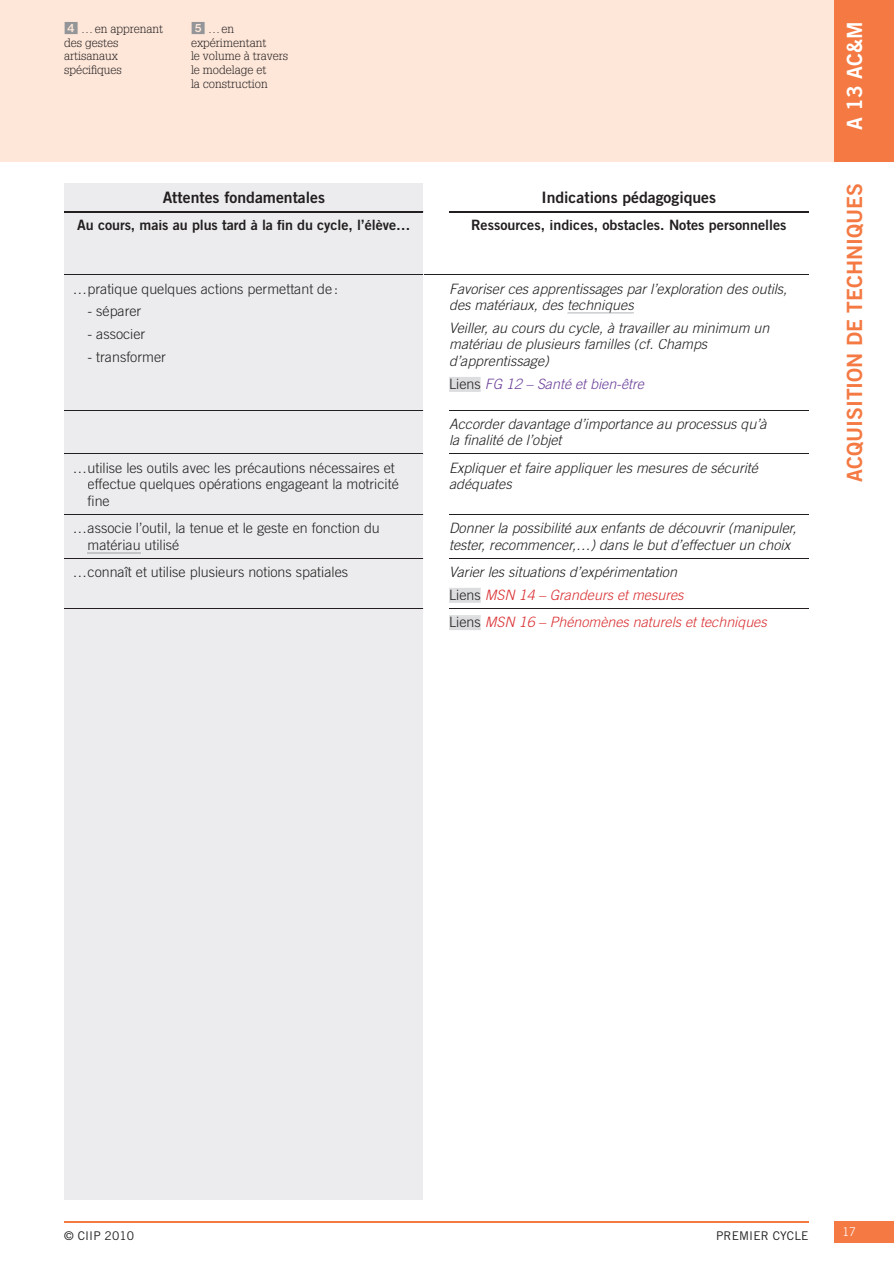
<style>
.page{position:relative;width:894px;height:1264px;background:#fff}
.page>*{position:absolute;margin:0;border:0;box-sizing:border-box;transform-origin:0 0}
.t1{font:21px "Trade Gothic LT Std Bd 2";color:#f47943}
.t2{font:21px "Trade Gothic LT Std Bd 2";color:#fff}
.t3{font:15.75px "Trade Gothic LT Std Bd 2";color:#231f20}
.t4{font:italic 300 14.25px/16.5px "Trade Gothic LT Std";color:#231f20}
.t5{font:300 14.25px/16.5px "Trade Gothic LT Std";color:#231f20}
.t6{font:14.25px "Trade Gothic LT Std Bd 2";color:#231f20}
.t7{font:italic 300 14.25px "Trade Gothic LT Std";color:#da2f32}
.t8{font:italic 300 14.25px "Trade Gothic LT Std";color:#6c3f99}
.t9{font:300 12px/13.8px "Glypha LT Std";color:#231f20}
.t10{font:12px "Trade Gothic LT Std";letter-spacing:.01em;color:#231f20}
.t11{font:300 12px "Trade Gothic LT Std";color:#fff}
.s1{font-family:"PER pastilles";font-weight:400;font-size:14.25px;color:#939598}
.s2{font-style:normal;color:#231f20}
.s3{font-style:normal}
.s4{color:#da2f32}
</style>
<div class="page">
<hr style="left:64px;top:1221px;width:744px;height:1px;background:#f47943">
<div style="left:834px;top:1221px;width:60px;height:21px;background:#f47943"></div>
<div style="left:0;top:0;width:834px;height:162px;background:#fee7d9"></div>
<div style="left:834px;top:0;width:59px;height:162px;background:#f47943"></div>
<div style="left:64px;top:183px;width:359px;height:1016px;background:#ececee"></div>
<hr style="left:64px;top:410px;width:359px;height:1px;background:#231f20">
<hr style="left:449px;top:410px;width:359px;height:1px;background:#231f20">
<hr style="left:64px;top:454px;width:359px;height:1px;background:#231f20">
<hr style="left:449px;top:454px;width:359px;height:1px;background:#231f20">
<hr style="left:64px;top:514px;width:359px;height:1px;background:#231f20">
<hr style="left:449px;top:514px;width:359px;height:1px;background:#231f20">
<hr style="left:64px;top:558px;width:359px;height:1px;background:#231f20">
<hr style="left:449px;top:558px;width:359px;height:1px;background:#231f20">
<hr style="left:64px;top:608px;width:359px;height:1px;background:#231f20">
<hr style="left:449px;top:608px;width:359px;height:1px;background:#231f20">
<hr style="left:64px;top:274px;width:359px;height:1px;background:#231f20">
<hr style="left:423px;top:274px;width:385px;height:1px;background:#231f20">
<hr style="left:64px;top:211px;width:359px;height:1px;background:#231f20">
<hr style="left:449px;top:211px;width:359px;height:1px;background:#231f20">
<svg style="left:567px;top:312px;width:66px;height:2px"></svg>
<svg style="left:449px;top:377px;width:32px;height:15px"></svg>
<hr style="left:568px;top:312px;width:65px;height:1px;background:#d1d2d4">
<div style="left:450px;top:378px;width:30px;height:11px;background:#dcdddf"></div>
<hr style="left:88px;top:552px;width:53px;height:1px;background:#c4c5c7">
<svg style="left:449px;top:588px;width:32px;height:15px"></svg>
<div style="left:450px;top:589px;width:30px;height:11px;background:#dcdddf"></div>
<svg style="left:449px;top:615px;width:32px;height:15px"></svg>
<div style="left:450px;top:617px;width:30px;height:10px;background:#dcdddf"></div>
<p class="t9" style="left:64px;top:23px;width:100px"><span class="s1">4</span> … en apprenant des gestes artisanaux spécifiques</p>
<p class="t9" style="left:191px;top:23px;width:98px"><span class="s1">5</span> … en expérimentant<br>le volume à travers le modelage et<br>la construction</p>
<p class="t3" style="left:163px;top:192px;width:164px">Attentes fondamentales</p>
<p class="t3" style="left:541px;top:192px;width:176px">Indications pédagogiques</p>
<p class="t6" style="left:77px;top:220px;width:335px">Au cours, mais au plus tard à la fin du cycle, l’élève…</p>
<p class="t6" style="left:471px;top:220px;width:317px">Ressources, indices, obstacles. Notes personnelles</p>
<p class="t5" style="left:73px;top:281px;width:267px">… pratique quelques actions permettant de :</p>
<p class="t5" style="left:88px;top:304px;width:55px">- séparer</p>
<p class="t5" style="left:88px;top:327px;width:59px">- associer</p>
<p class="t5" style="left:88px;top:350px;width:80px">- transformer</p>
<p class="t4" style="left:449px;top:281px;width:340px">Favoriser ces apprentissages par l’exploration des outils, des matériaux, des techniques</p>
<p class="t4" style="left:449px;top:321px;width:322px">Veiller, au cours du cycle, à travailler au minimum un matériau de plusieurs familles (cf. Champs d’apprentissage)</p>
<p class="t8" style="left:449px;top:379px;width:196px"><span class="s2">Liens</span> FG 12 – Santé et bien-être</p>
<p class="t4" style="left:449px;top:417px;width:319px">Accorder davantage d’importance au processus qu’à la finalité de l’objet</p>
<p class="t5" style="left:88px;top:461px;width:313px;text-indent:-15px">… utilise les outils avec les précautions nécessaires et effectue quelques opérations engageant la motricité fine</p>
<p class="t4" style="left:449px;top:461px;width:310px">Expliquer et faire appliquer les mesures de sécurité adéquates</p>
<p class="t5" style="left:88px;top:521px;width:294px;text-indent:-15px">… associe l’outil, la tenue et le geste en fonction du matériau utilisé</p>
<p class="t4" style="left:449px;top:521px;width:349px">Donner la possibilité aux enfants de découvrir (manipuler, tester, recommencer,…) dans le but d’effectuer un choix</p>
<p class="t5" style="left:73px;top:565px;width:277px">… connaît et utilise plusieurs notions spatiales</p>
<p class="t4" style="left:449px;top:561px;width:236px;line-height:23px">Varier les situations d’expérimentation<br><span class="s3">Liens</span> <span class="s4">MSN 14 – Grandeurs et mesures</span></p>
<p class="t7" style="left:449px;top:617px;width:319px"><span class="s2">Liens</span> MSN 16 – Phénomènes naturels et techniques</p>
<h1 class="t2" style="left:847px;top:130px;width:110px;rotate:-90deg">A 13 AC&amp;M</h1>
<h1 class="t1" style="left:847px;top:482px;width:300px;rotate:-90deg">ACQUISITION DE TECHNIQUES</h1>
<p class="t10" style="left:64px;top:1231px;width:72px">© CIIP 2010</p>
<p class="t10" style="left:716px;top:1231px;width:94px">PREMIER CYCLE</p>
<p class="t11" style="left:842px;top:1227px;width:15px">17</p>
</div>
